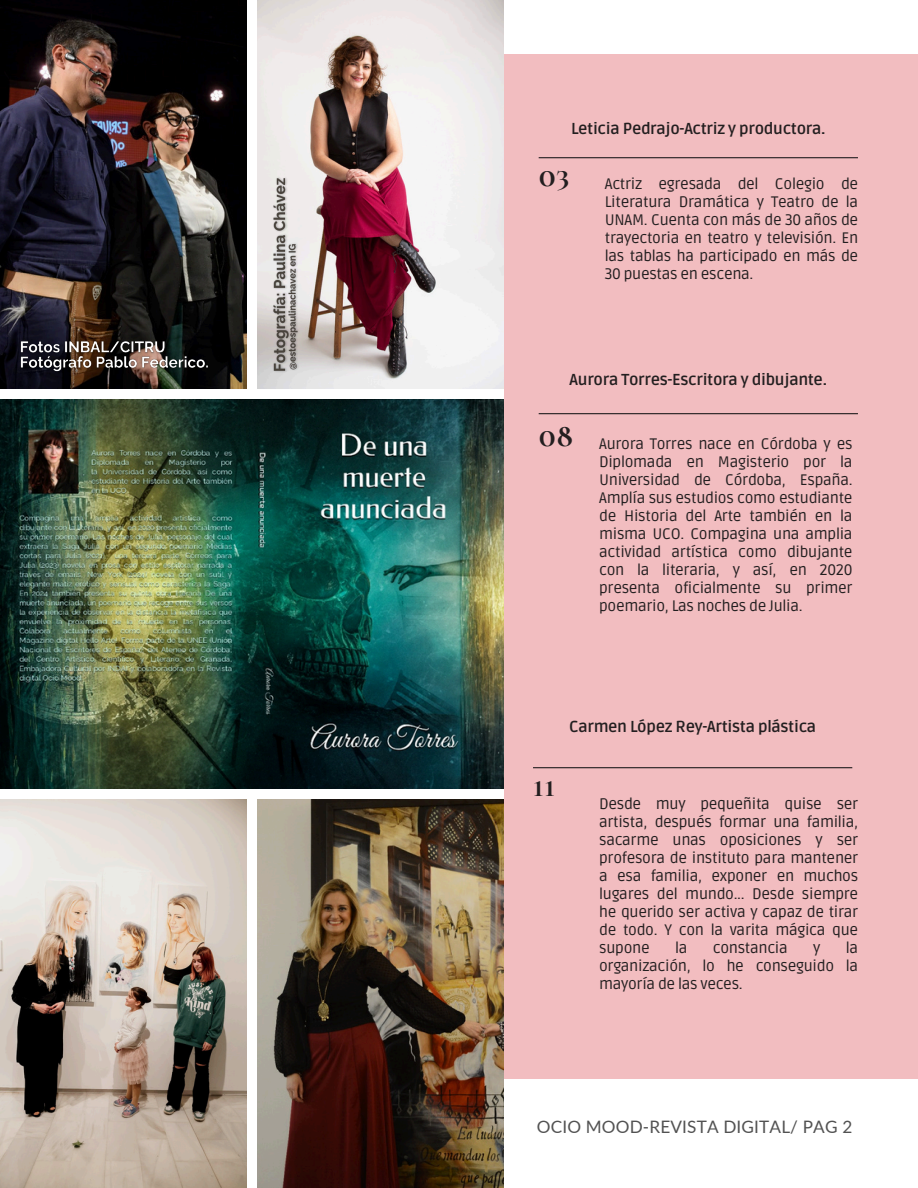
<style>
.page{position:relative;width:918px;height:1188px;background:#fff}
.page>*{position:absolute;margin:0;border:0;box-sizing:border-box;transform-origin:0 0}
.t1{font:700 31.05px "Cormorant SC";color:#231f20}
.t2{font:17.1px "Lato";letter-spacing:.01em;color:#525252}
.t3{font:700 15.9px "Ruda";letter-spacing:-.02em;color:#231f20}
.t4{font:15.3px/18px "Ruda";letter-spacing:-.02em;color:#231f20;text-align:justify}
</style>
<div class="page">
<div style="left:504px;top:55px;width:414px;height:1024px;background:#f2bdc0"></div>
<img style="left:0;top:0;width:246px;height:388px">
<img style="left:258px;top:0;width:246px;height:388px">
<img style="left:0;top:399px;width:504px;height:390px">
<img style="left:0;top:800px;width:246px;height:388px">
<img style="left:258px;top:800px;width:246px;height:388px">
<hr style="left:539px;top:157px;width:319px;height:1px;background:#231f20">
<hr style="left:539px;top:413px;width:319px;height:1px;background:#231f20">
<hr style="left:533px;top:767px;width:319px;height:1px;background:#231f20">
<img style="left:269px;top:174px;width:33px;height:202px">
<img style="left:16px;top:337px;width:197px;height:39px">
<p class="t3" style="left:571px;top:119px;width:256px">Leticia Pedrajo-Actriz y productora.</p>
<h2 class="t1" style="left:539px;top:157px;width:33px">03</h2>
<p class="t4" style="left:605px;top:175px;width:255px">Actriz egresada del Colegio de Literatura Dramática y Teatro de la UNAM. Cuenta con más de 30 años de trayectoria en teatro y televisión. En las tablas ha participado en más de 30 puestas en escena.</p>
<p class="t3" style="left:570px;top:370px;width:259px">Aurora Torres-Escritora y dibujante.</p>
<p class="t1" style="left:539px;top:417px;width:37px">08</p>
<h2 class="t4" style="left:599px;top:435px;width:255px">Aurora Torres nace en Córdoba y es Diplomada en Magisterio por la Universidad de Córdoba, España.<br>Amplía sus estudios como estudiante de Historia del Arte también en la misma UCO. Compagina una amplia actividad artística como dibujante con la literaria, y así, en 2020 presenta oficialmente su primer poemario, Las noches de Julia.</h2>
<p class="t3" style="left:569px;top:718px;width:249px">Carmen López Rey-Artista plástica</p>
<p class="t1" style="left:533px;top:767px;width:24px">11</p>
<h1 class="t4" style="left:599px;top:795px;width:261px">Desde muy pequeñita quise ser artista, después formar una familia, sacarme unas oposiciones y ser profesora de instituto para mantener a esa familia, exponer en muchos lugares del mundo... Desde siempre he querido ser activa y capaz de tirar de todo. Y con la varita mágica que supone</h1>
<h1 class="t4" style="left:599px;top:939px;width:261px;text-indent:247px">la organización, lo he conseguido la mayoría de las veces.</h1>
<h1 class="t4" style="left:675px;top:939px;width:14px">la</h1>
<h1 class="t4" style="left:713px;top:939px;width:77px">constancia</h1>
<h1 class="t4" style="left:813px;top:939px;width:9px">y</h1>
<h2 class="t2" style="left:537px;top:1116px;width:317px">OCIO MOOD-REVISTA DIGITAL/ PAG 2</h2>
</div>
